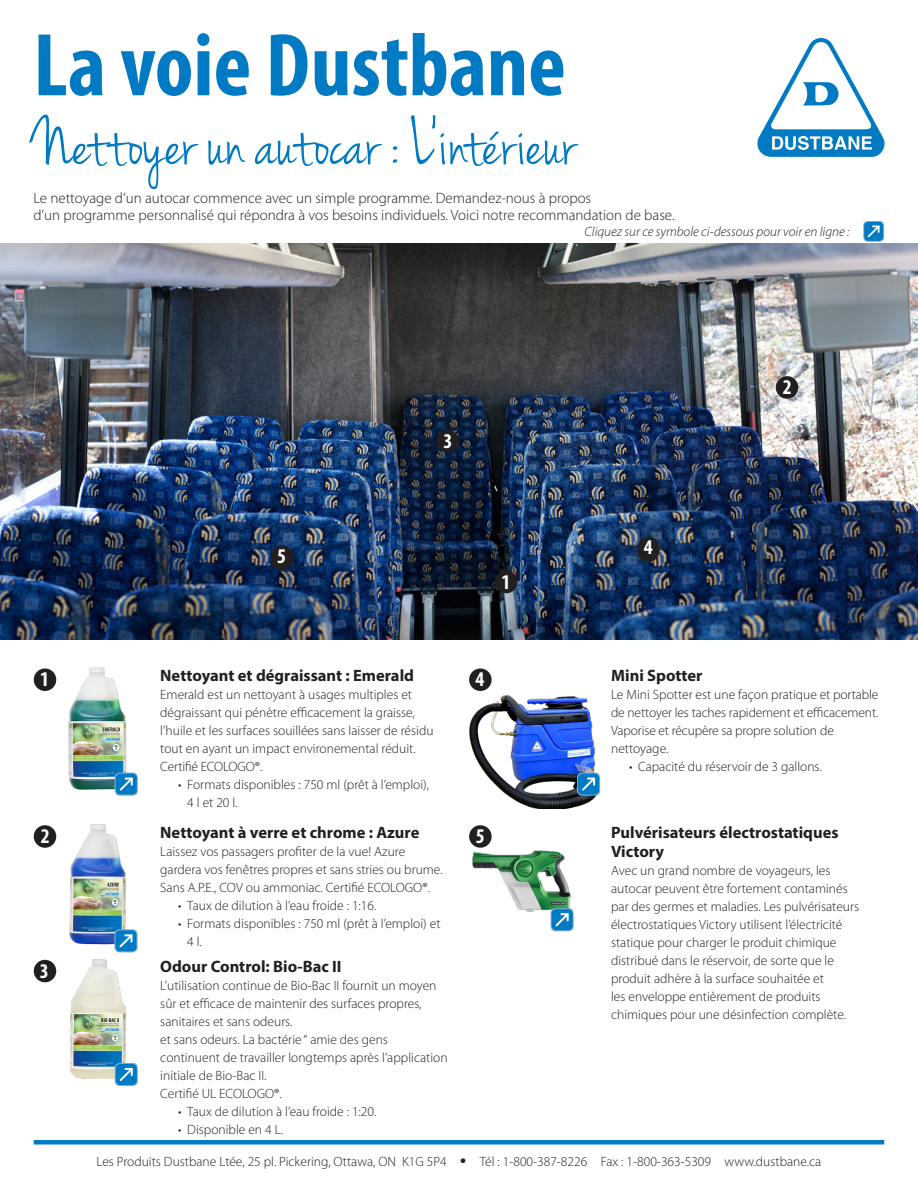
<style>
.page{position:relative;width:918px;height:1188px;background:#fff}
.page>*{position:absolute;margin:0;border:0;box-sizing:border-box;transform-origin:0 0}
.DB_Way{font:700 condensed 90px "Myriad Pro";color:#007ac2}
.Sub_Header_Jenna_Sue{font:70.5px "Jenna Sue";color:#007ac2}
.numbers{font:700 condensed 21px "Myriad Pro";color:#fff}
.subtitle_Myriad_Bold{font:700 16.5px "Myriad Pro";color:#231f20}
.Subtitle_-_Header{font:300 15px/16.5px "Myriad Pro";color:#231f20}
.Body_text_Myriad_Reg{font:300 13.5px/18px "Myriad Pro";color:#231f20}
.t1{font:italic 300 13.5px "Myriad Pro";color:#231f20}
.s1{font-weight:900;font-size:16.5px}
</style>
<div class="page">
<hr style="left:34px;top:1140px;width:850px;height:4px;background:#007ac2">
<svg style="left:757px;top:38px;width:128px;height:119px"></svg>
<div style="left:34px;top:668px;width:22px;height:23px;background:#231f20;border-radius:50%"></div>
<img style="left:68px;top:667px;width:66px;height:125px">
<div style="left:34px;top:825px;width:22px;height:23px;background:#231f20;border-radius:50%"></div>
<img style="left:69px;top:824px;width:57px;height:121px">
<img style="left:69px;top:959px;width:64px;height:125px">
<div style="left:34px;top:960px;width:22px;height:22px;background:#231f20;border-radius:50%"></div>
<img style="left:469px;top:683px;width:132px;height:126px">
<div style="left:469px;top:668px;width:23px;height:23px;background:#231f20;border-radius:50%"></div>
<svg style="left:469px;top:825px;width:23px;height:23px"></svg>
<img style="left:470px;top:828px;width:104px;height:104px">
<img style="left:0;top:243px;width:918px;height:396px">
<div style="left:637px;top:536px;width:23px;height:26px;background:#231f20;border-radius:50%"></div>
<div style="left:495px;top:571px;width:23px;height:22px;background:#231f20;border-radius:50%"></div>
<div style="left:436px;top:430px;width:23px;height:22px;background:#231f20;border-radius:50%"></div>
<div style="left:776px;top:376px;width:22px;height:23px;background:#231f20;border-radius:50%"></div>
<div style="left:271px;top:545px;width:22px;height:26px;background:#231f20;border-radius:50%"></div>
<svg style="left:115px;top:773px;width:23px;height:23px"></svg>
<div style="left:116px;top:774px;width:21px;height:21px;background:#007ac2;border-radius:4px"></div>
<svg style="left:120px;top:778px;width:13px;height:13px"></svg>
<svg style="left:114px;top:929px;width:24px;height:23px"></svg>
<div style="left:116px;top:930px;width:20px;height:21px;background:#007ac2;border-radius:4px"></div>
<svg style="left:119px;top:934px;width:14px;height:13px"></svg>
<svg style="left:551px;top:908px;width:23px;height:23px"></svg>
<div style="left:552px;top:909px;width:21px;height:21px;background:#007ac2;border-radius:4px"></div>
<svg style="left:556px;top:913px;width:13px;height:13px"></svg>
<svg style="left:115px;top:1063px;width:23px;height:23px"></svg>
<div style="left:116px;top:1064px;width:21px;height:21px;background:#007ac2;border-radius:4px"></div>
<svg style="left:120px;top:1068px;width:13px;height:13px"></svg>
<svg style="left:577px;top:773px;width:23px;height:23px"></svg>
<div style="left:578px;top:774px;width:21px;height:21px;background:#007ac2;border-radius:4px"></div>
<svg style="left:582px;top:778px;width:13px;height:13px"></svg>
<svg style="left:863px;top:221px;width:21px;height:21px"></svg>
<div style="left:864px;top:222px;width:19px;height:19px;background:#007ac2;border-radius:4px"></div>
<svg style="left:868px;top:226px;width:12px;height:11px"></svg>
<p class="DB_Way" style="left:33px;top:9px;width:534px">La voie Dustbane</p>
<p class="Sub_Header_Jenna_Sue" style="left:33px;top:103px;width:544px">Nettoyer un autocar : L’intérieur</p>
<p class="Subtitle_-_Header" style="left:33px;top:190px;width:643px">Le nettoyage d’un autocar commence avec un simple programme. Demandez-nous à propos<br>d’un programme personnalisé qui répondra à vos besoins individuels. Voici notre recommandation de base.</p>
<p class="t1" style="left:585px;top:224px;width:267px">Cliquez sur ce symbole ci-dessous pour voir en ligne :</p>
<p class="numbers" style="left:783px;top:374px;width:10px">2</p>
<p class="numbers" style="left:444px;top:428px;width:10px">3</p>
<p class="numbers" style="left:277px;top:543px;width:10px">5</p>
<p class="numbers" style="left:644px;top:534px;width:10px">4</p>
<p class="numbers" style="left:502px;top:568px;width:10px">1</p>
<p class="numbers" style="left:40px;top:666px;width:10px">1</p>
<p class="subtitle_Myriad_Bold" style="left:160px;top:665px;width:255px">Nettoyant et dégraissant : Emerald</p>
<p class="Body_text_Myriad_Reg" style="left:160px;top:685px;width:275px">Emerald est un nettoyant à usages multiples et dégraissant qui pénètre efficacement la graisse, l’huile et les surfaces souillées sans laisser de résidu tout en ayant un impact environemental réduit.<br>Certifié ECOLOGO®.</p>
<p class="Body_text_Myriad_Reg" style="left:187px;top:775px;width:243px;text-indent:-9px">• Formats disponibles : 750 ml (prêt à l’emploi),<br>4 l et 20 l.</p>
<p class="numbers" style="left:475px;top:666px;width:10px">4</p>
<p class="subtitle_Myriad_Bold" style="left:611px;top:665px;width:93px">Mini Spotter</p>
<p class="Body_text_Myriad_Reg" style="left:611px;top:685px;width:269px">Le Mini Spotter est une façon pratique et portable de nettoyer les taches rapidement et efficacement.<br>Vaporise et récupère sa propre solution de nettoyage.</p>
<p class="Body_text_Myriad_Reg" style="left:629px;top:757px;width:194px">• Capacité du réservoir de 3 gallons.</p>
<p class="numbers" style="left:41px;top:823px;width:10px">2</p>
<p class="numbers" style="left:40px;top:957px;width:10px">3</p>
<p class="subtitle_Myriad_Bold" style="left:160px;top:822px;width:261px">Nettoyant à verre et chrome : Azure</p>
<p class="Body_text_Myriad_Reg" style="left:160px;top:843px;width:284px">Laissez vos passagers profiter de la vue! Azure gardera vos fenêtres propres et sans stries ou brume.<br>Sans A.P.E., COV ou ammoniac. Certifié ECOLOGO®.</p>
<p class="Body_text_Myriad_Reg" style="left:178px;top:897px;width:200px">• Taux de dilution à l’eau froide : 1:16.</p>
<p class="Body_text_Myriad_Reg" style="left:187px;top:915px;width:255px;text-indent:-9px">• Formats disponibles : 750 ml (prêt à l’emploi) et<br>4 l.</p>
<p class="subtitle_Myriad_Bold" style="left:160px;top:956px;width:183px">Odour Control: Bio-Bac II</p>
<p class="Body_text_Myriad_Reg" style="left:160px;top:977px;width:278px">L’utilisation continue de Bio-Bac II fournit un moyen sûr et efficace de maintenir des surfaces propres, sanitaires et sans odeurs.</p>
<p class="Body_text_Myriad_Reg" style="left:160px;top:1031px;width:229px">et sans odeurs. La bactérie “ amie des gens</p>
<p class="Body_text_Myriad_Reg" style="left:160px;top:1049px;width:289px">continuent de travailler longtemps après l’application initiale de Bio-Bac II.</p>
<p class="Body_text_Myriad_Reg" style="left:160px;top:1085px;width:123px">Certifié UL ECOLOGO®.</p>
<p class="Body_text_Myriad_Reg" style="left:178px;top:1103px;width:200px">• Taux de dilution à l’eau froide : 1:20.</p>
<p class="Body_text_Myriad_Reg" style="left:178px;top:1121px;width:106px">• Disponible en 4 L.</p>
<p class="numbers" style="left:476px;top:823px;width:10px">5</p>
<p class="subtitle_Myriad_Bold" style="left:611px;top:821px;width:229px">Pulvérisateurs électrostatiques</p>
<p class="subtitle_Myriad_Bold" style="left:611px;top:841px;width:54px">Victory</p>
<p class="Body_text_Myriad_Reg" style="left:611px;top:861px;width:221px">Avec un grand nombre de voyageurs, les</p>
<p class="Body_text_Myriad_Reg" style="left:611px;top:879px;width:238px">autocar peuvent être fortement contaminés</p>
<p class="Body_text_Myriad_Reg" style="left:611px;top:897px;width:250px">par des germes et maladies. Les pulvérisateurs</p>
<p class="Body_text_Myriad_Reg" style="left:611px;top:915px;width:233px">électrostatiques Victory utilisent l’électricité</p>
<p class="Body_text_Myriad_Reg" style="left:611px;top:933px;width:227px">statique pour charger le produit chimique</p>
<p class="Body_text_Myriad_Reg" style="left:611px;top:951px;width:224px">distribué dans le réservoir, de sorte que le</p>
<p class="Body_text_Myriad_Reg" style="left:611px;top:969px;width:214px">produit adhère à la surface souhaitée et</p>
<p class="Body_text_Myriad_Reg" style="left:611px;top:987px;width:211px">les enveloppe entièrement de produits</p>
<p class="Body_text_Myriad_Reg" style="left:611px;top:1005px;width:237px">chimiques pour une désinfection complète.</p>
<p class="Body_text_Myriad_Reg" style="left:97px;top:1153px;width:726px">Les Produits Dustbane Ltée, 25 pl. Pickering, Ottawa, ON K1G 5P4 <span class="s1">•</span> Tél : 1-800-387-8226 Fax : 1-800-363-5309 www.dustbane.ca</p>
</div>
